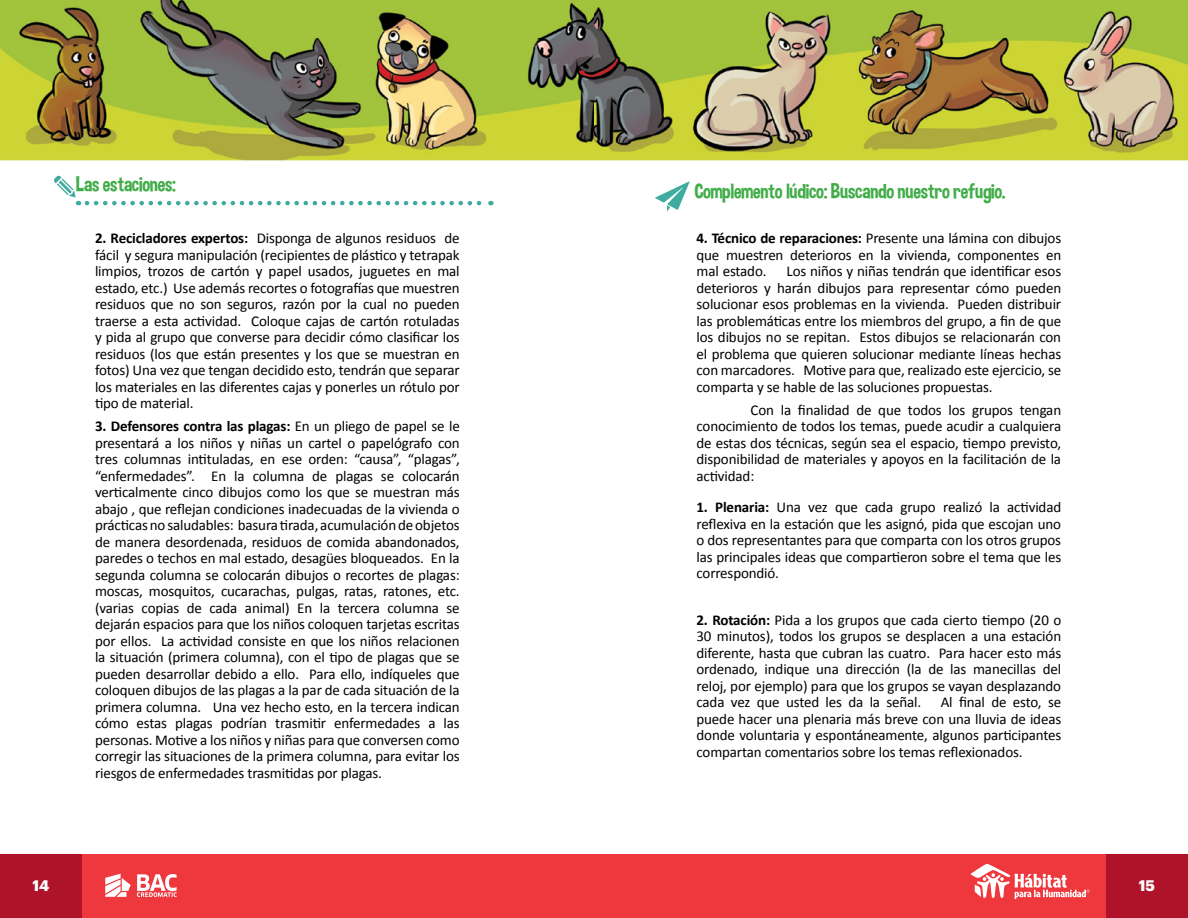
<style>
.page{position:relative;width:1188px;height:918px;background:#fff}
.page>*{position:absolute;margin:0;border:0;box-sizing:border-box;transform-origin:0 0}
.t1{font:21px "Dimbo";letter-spacing:-.01em;color:#41ad49}
.t2{font:15px/16.5px "Calibri";letter-spacing:-.01em;color:#000;text-align:justify}
.t3{font:700 15px "Graphik";color:#fff}
.s1{font-weight:700}
</style>
<div class="page">
<img style="left:0;top:0;width:594px;height:161px">
<svg style="left:54px;top:176px;width:25px;height:29px"></svg>
<svg style="left:87px;top:201px;width:404px;height:4px"></svg>
<div style="left:0;top:854px;width:1188px;height:64px;background:#ef373e"></div>
<svg style="left:137px;top:874px;width:40px;height:23px"></svg>
<svg style="left:105px;top:874px;width:26px;height:23px"></svg>
<div style="left:1106px;top:854px;width:82px;height:64px;background:#ae132a"></div>
<div style="left:0;top:854px;width:82px;height:64px;background:#ae132a"></div>
<svg style="left:970px;top:864px;width:120px;height:35px"></svg>
<img style="left:594px;top:0;width:594px;height:161px">
<svg style="left:655px;top:181px;width:35px;height:30px"></svg>
<h1 class="t1" style="left:76px;top:171px;width:102px">Las estaciones:</h1>
<p class="t2" style="left:95px;top:229px;width:366px"><span class="s1">2. Recicladores expertos:</span> Disponga de algunos residuos de fácil y segura manipulación (recipientes de plástico y tetrapak limpios, trozos de cartón y papel usados, juguetes en mal estado, etc.) Use además recortes o fotografías que muestren residuos que no son seguros, razón por la cual no pueden traerse a esta actividad. Coloque cajas de cartón rotuladas y pida al grupo que converse para decidir cómo clasificar los residuos (los que están presentes y los que se muestran en fotos) Una vez que tengan decidido esto, tendrán que separar los materiales en las diferentes cajas y ponerles un rótulo por tipo de material.</p>
<p class="t2" style="left:95px;top:417px;width:366px"><span class="s1">3. Defensores contra las plagas:</span> En un pliego de papel se le presentará a los niños y niñas un cartel o papelógrafo con tres columnas intituladas, en ese orden: “causa”, “plagas”, “enfermedades”. En la columna de plagas se colocarán verticalmente cinco dibujos como los que se muestran más abajo , que reflejan condiciones inadecuadas de la vivienda o prácticas no saludables: basura tirada, acumulación de objetos de manera desordenada, residuos de comida abandonados, paredes o techos en mal estado, desagües bloqueados. En la segunda columna se colocarán dibujos o recortes de plagas: moscas, mosquitos, cucarachas, pulgas, ratas, ratones, etc. (varias copias de cada animal) En la tercera columna se dejarán espacios para que los niños coloquen tarjetas escritas por ellos. La actividad consiste en que los niños relacionen la situación (primera columna), con el tipo de plagas que se pueden desarrollar debido a ello. Para ello, indíqueles que coloquen dibujos de las plagas a la par de cada situación de la primera columna. Una vez hecho esto, en la tercera indican cómo estas plagas podrían trasmitir enfermedades a las personas. Motive a los niños y niñas para que conversen como corregir las situaciones de la primera columna, para evitar los riesgos de enfermedades trasmitidas por plagas.</p>
<h1 class="t1" style="left:694px;top:178px;width:313px">Complemento lúdico: Buscando nuestro refugio.</h1>
<p class="t2" style="left:697px;top:229px;width:366px"><span class="s1">4. Técnico de reparaciones:</span> Presente una lámina con dibujos que muestren deterioros en la vivienda, componentes en mal estado.</p>
<p class="t2" style="left:697px;top:262px;width:366px;text-indent:90px">Los niños y niñas tendrán que identificar esos deterioros y harán dibujos para representar cómo pueden solucionar esos problemas en la vivienda. Pueden distribuir las problemáticas entre los miembros del grupo, a fin de que los dibujos no se repitan. Estos dibujos se relacionarán con el problema que quieren solucionar mediante líneas hechas con marcadores. Motive para que, realizado este ejercicio, se comparta y se hable de las soluciones propuestas.</p>
<p class="t2" style="left:697px;top:401px;width:366px;text-indent:54px">Con la finalidad de que todos los grupos tengan conocimiento de todos los temas, puede acudir a cualquiera de estas dos técnicas, según sea el espacio, tiempo previsto, disponibilidad de materiales y apoyos en la facilitación de la actividad:</p>
<p class="t2" style="left:697px;top:498px;width:366px"><span class="s1">1. Plenaria:</span> Una vez que cada grupo realizó la actividad reflexiva en la estación que les asignó, pida que escojan uno o dos representantes para que comparta con los otros grupos las principales ideas que compartieron sobre el tema que les correspondió.</p>
<p class="t2" style="left:697px;top:611px;width:366px"><span class="s1">2. Rotación:</span> Pida a los grupos que cada cierto tiempo (20 o 30 minutos), todos los grupos se desplacen a una estación diferente, hasta que cubran las cuatro. Para hacer esto más ordenado, indique una dirección (la de las manecillas del reloj, por ejemplo) para que los grupos se vayan desplazando cada vez que usted les da la señal.</p>
<p class="t2" style="left:697px;top:693px;width:366px;text-indent:244px">Al final de esto, se puede hacer una plenaria más breve con una lluvia de ideas donde voluntaria y espontáneamente, algunos participantes compartan comentarios sobre los temas reflexionados.</p>
<p class="t3" style="left:33px;top:874px;width:18px">14</p>
<p class="t3" style="left:1139px;top:874px;width:18px">15</p>
</div>
